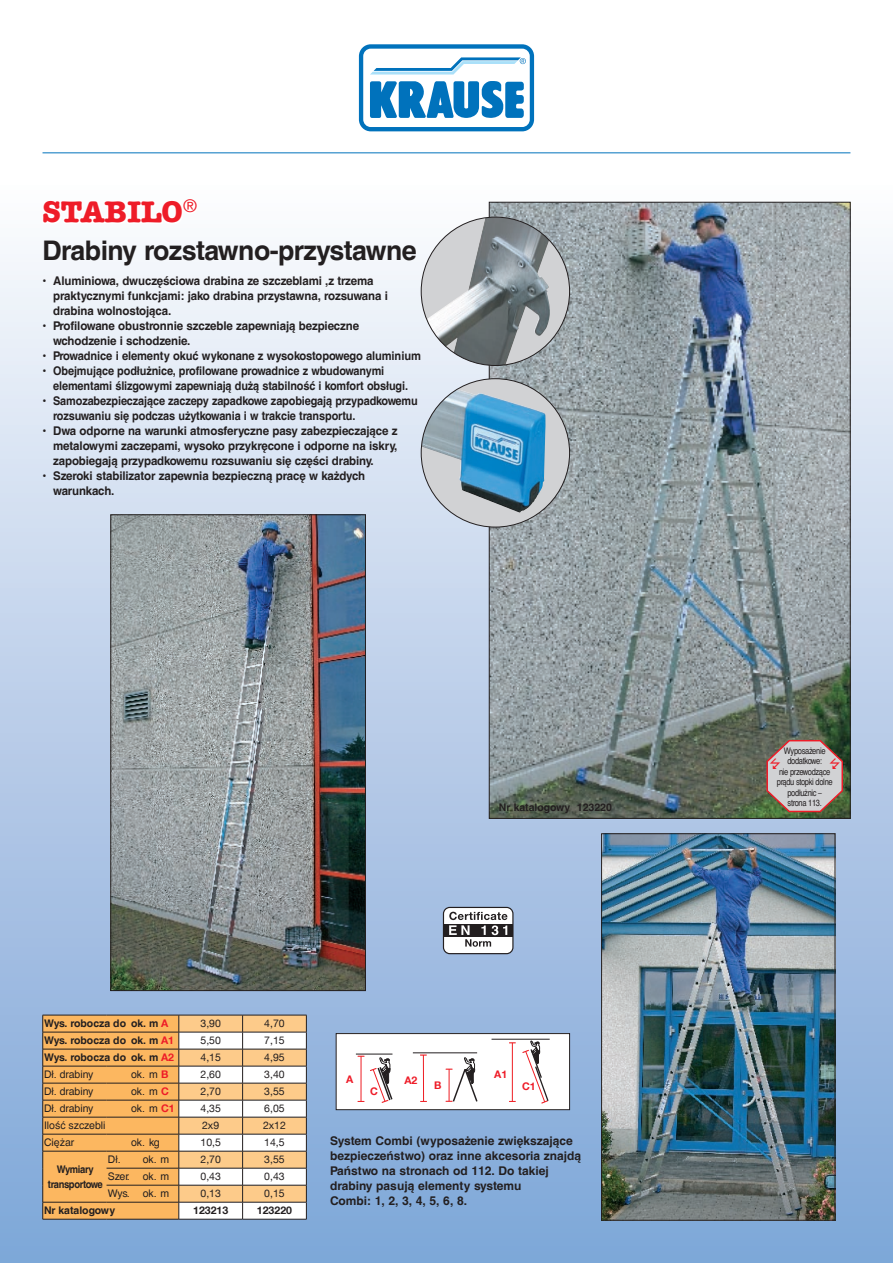
<style>
.page{position:relative;width:893px;height:1263px;background:#fff}
.page>*{position:absolute;margin:0;border:0;box-sizing:border-box;transform-origin:0 0}
.t1{font:700 30px "American Typewriter LT";color:#ee1c28}
.t2{font:700 27px "Helvetica CE";letter-spacing:-.02em;color:#231f20}
.t3{font:700 12px/15px "Helvetica CE";letter-spacing:-.01em;color:#231f20;scale:.96 1}
.t4{font:700 12px/15px "Helvetica CE";letter-spacing:-.01em;color:#231f20}
.t5{font:10.5px "Helvetica CE";color:#231f20}
.t6{font:10.5px "Helvetica Neue LT";color:#231f20}
.t7{font:700 10.5px "Helvetica CE";color:#231f20}
.t8{font:700 10.5px/15px "Helvetica CE";letter-spacing:-.04em;color:#231f20;text-align:center;scale:.9 1}
.t9{font:700 10.5px "Helvetica Neue LT";color:#231f20}
.t10{font:700 10.5px "Helvetica Neue LT";color:#ee1c28}
.t11{font:9px/10.5px "Helvetica CE";letter-spacing:-.04em;color:#231f20;text-align:center;scale:.83 1}
.s1{font-family:"Helvetica Neue LT";color:#ee1c28}
.s2{font-family:"Helvetica Neue LT";font-weight:700;color:#ee1c28}
</style>
<div class="page">
<div style="left:0;top:185px;width:893px;height:1078px;background:linear-gradient(to bottom,#f8f8fa,#7ba3d6)"></div>
<hr style="left:43px;top:153px;width:807px;height:1px;background:#0072bc">
<svg style="left:357px;top:43px;width:179px;height:90px"></svg>
<svg style="left:359px;top:44px;width:175px;height:87px"></svg>
<div style="left:443px;top:907px;width:70px;height:47px;background:#fff;border-radius:6px"></div>
<div style="left:443px;top:907px;width:70px;height:47px;border:1px solid #231f20;border-radius:6px"></div>
<div style="left:443px;top:924px;width:70px;height:12px;background:#231f20"></div>
<svg style="left:449px;top:912px;width:58px;height:35px"></svg>
<div style="left:336px;top:1033px;width:234px;height:77px;background:#fff"></div>
<svg style="left:446px;top:1057px;width:32px;height:45px"></svg>
<hr style="left:423px;top:1055px;width:1px;height:46px;background:#ee1d23">
<hr style="left:356px;top:1054px;width:36px;height:1px;background:#231f20">
<svg style="left:358px;top:1056px;width:35px;height:47px"></svg>
<hr style="left:413px;top:1052px;width:64px;height:1px;background:#231f20">
<hr style="left:492px;top:1039px;width:58px;height:1px;background:#231f20">
<svg style="left:509px;top:1041px;width:40px;height:63px"></svg>
<div style="left:336px;top:1033px;width:234px;height:77px;border:1px solid #231f20"></div>
<svg style="left:39px;top:185px;width:162px;height:70px"></svg>
<img style="left:603px;top:835px;width:230px;height:383px">
<div style="left:601px;top:833px;width:234px;height:387px;border:1px solid #231f20"></div>
<img style="left:113px;top:516px;width:251px;height:473px">
<div style="left:111px;top:514px;width:255px;height:477px;border:1px solid #231f20"></div>
<img style="left:491px;top:204px;width:357px;height:613px">
<div style="left:421px;top:379px;width:149px;height:148px;background:#d1d2d4;border-radius:50%"></div>
<img style="left:421px;top:379px;width:125px;height:133px">
<div style="left:421px;top:217px;width:149px;height:148px;background:#d1d2d4;border-radius:50%"></div>
<img style="left:421px;top:217px;width:137px;height:148px">
<hr style="left:43px;top:1219px;width:64px;height:1px;background:#231f20">
<hr style="left:107px;top:1219px;width:72px;height:1px;background:#231f20">
<hr style="left:179px;top:1219px;width:64px;height:1px;background:#231f20">
<hr style="left:243px;top:1219px;width:64px;height:1px;background:#231f20">
<svg style="left:42px;top:1015px;width:265px;height:204px"></svg>
<svg style="left:766px;top:738px;width:78px;height:75px;background:#b5aea9"></svg>
<h1 class="t1" style="left:43px;top:194px;width:156px">STABILO<sup>®</sup></h1>
<h2 class="t2" style="left:43px;top:234px;width:376px">Drabiny rozstawno-przystawne</h2>
<p class="t3" style="left:53px;top:273px;width:350px;text-indent:-11px">• Aluminiowa, dwuczęściowa drabina ze szczeblami ,z trzema praktycznymi funkcjami: jako drabina przystawna, rozsuwana i drabina wolnostojąca.</p>
<p class="t3" style="left:53px;top:318px;width:320px;text-indent:-11px">• Profilowane obustronnie szczeble zapewniają bezpieczne wchodzenie i schodzenie.</p>
<p class="t3" style="left:43px;top:348px;width:396px">• Prowadnice i elementy okuć wykonane z wysokostopowego aluminium</p>
<p class="t3" style="left:53px;top:363px;width:371px;text-indent:-11px">• Obejmujące podłużnice, profilowane prowadnice z wbudowanymi elementami ślizgowymi zapewniają dużą stabilność i komfort obsługi.</p>
<p class="t3" style="left:53px;top:393px;width:381px;text-indent:-11px">• Samozabezpieczające zaczepy zapadkowe zapobiegają przypadkowemu rozsuwaniu się podczas użytkowania i w trakcie transportu.</p>
<p class="t3" style="left:53px;top:423px;width:360px;text-align:justify;text-indent:-11px">• Dwa odporne na warunki atmosferyczne pasy zabezpieczające z metalowymi zaczepami, wysoko przykręcone i odporne na iskry, zapobiegają przypadkowemu rozsuwaniu się części drabiny.</p>
<p class="t3" style="left:53px;top:468px;width:327px;text-indent:-11px">• Szeroki stabilizator zapewnia bezpieczną pracę w każdych warunkach.</p>
<p class="t7" style="left:499px;top:801px;width:114px">Nr katalogowy 123220</p>
<p class="t7" style="left:44px;top:1017px;width:126px">Wys. robocza do ok. m <span class="s1">A</span></p>
<p class="t6" style="left:200px;top:1017px;width:22px">3,90</p>
<p class="t6" style="left:264px;top:1017px;width:22px">4,70</p>
<p class="t7" style="left:44px;top:1034px;width:132px">Wys. robocza do ok. m <span class="s1">A1</span></p>
<p class="t6" style="left:200px;top:1034px;width:22px">5,50</p>
<p class="t6" style="left:264px;top:1034px;width:22px">7,15</p>
<p class="t7" style="left:44px;top:1051px;width:132px">Wys. robocza do ok. m <span class="s1">A2</span></p>
<p class="t6" style="left:200px;top:1051px;width:22px">4,15</p>
<p class="t6" style="left:264px;top:1051px;width:22px">4,95</p>
<p class="t5" style="left:44px;top:1068px;width:51px">Dł. drabiny</p>
<p class="t5" style="left:131px;top:1068px;width:39px">ok. m <span class="s2">B</span></p>
<p class="t6" style="left:200px;top:1068px;width:22px">2,60</p>
<p class="t6" style="left:264px;top:1068px;width:22px">3,40</p>
<p class="t5" style="left:44px;top:1085px;width:51px">Dł. drabiny</p>
<p class="t5" style="left:131px;top:1085px;width:39px">ok. m <span class="s2">C</span></p>
<p class="t6" style="left:200px;top:1085px;width:22px">2,70</p>
<p class="t6" style="left:264px;top:1085px;width:22px">3,55</p>
<p class="t5" style="left:44px;top:1102px;width:51px">Dł. drabiny</p>
<p class="t5" style="left:131px;top:1102px;width:45px">ok. m <span class="s2">C1</span></p>
<p class="t6" style="left:200px;top:1102px;width:22px">4,35</p>
<p class="t6" style="left:264px;top:1102px;width:22px">6,05</p>
<p class="t5" style="left:44px;top:1119px;width:63px">Ilość szczebli</p>
<p class="t6" style="left:202px;top:1119px;width:19px">2x9</p>
<p class="t6" style="left:263px;top:1119px;width:24px">2x12</p>
<p class="t5" style="left:44px;top:1136px;width:32px">Ciężar</p>
<p class="t5" style="left:131px;top:1136px;width:30px">ok. kg</p>
<p class="t6" style="left:200px;top:1136px;width:22px">10,5</p>
<p class="t6" style="left:264px;top:1136px;width:22px">14,5</p>
<p class="t8" style="left:48px;top:1162px;width:62px">Wymiary transportowe</p>
<p class="t5" style="left:108px;top:1153px;width:63px">Dł. ok. m</p>
<p class="t6" style="left:200px;top:1153px;width:22px">2,70</p>
<p class="t6" style="left:264px;top:1153px;width:22px">3,55</p>
<p class="t5" style="left:108px;top:1171px;width:63px">Szer. ok. m</p>
<p class="t6" style="left:200px;top:1170px;width:22px">0,43</p>
<p class="t6" style="left:264px;top:1170px;width:22px">0,43</p>
<p class="t5" style="left:108px;top:1188px;width:63px">Wys. ok. m</p>
<p class="t6" style="left:200px;top:1187px;width:22px">0,13</p>
<p class="t6" style="left:264px;top:1187px;width:22px">0,15</p>
<p class="t7" style="left:44px;top:1204px;width:73px">Nr katalogowy</p>
<p class="t9" style="left:193px;top:1204px;width:37px">123213</p>
<p class="t9" style="left:257px;top:1204px;width:37px">123220</p>
<p class="t10" style="left:346px;top:1072px;width:9px">A</p>
<p class="t10" style="left:370px;top:1084px;width:9px">C</p>
<p class="t10" style="left:404px;top:1074px;width:15px">A2</p>
<p class="t10" style="left:434px;top:1079px;width:9px">B</p>
<p class="t10" style="left:494px;top:1067px;width:15px">A1</p>
<p class="t10" style="left:522px;top:1080px;width:15px">C1</p>
<p class="t4" style="left:330px;top:1133px;width:253px">System Combi (wyposażenie zwiększające bezpieczeństwo) oraz inne akcesoria znajdą Państwo na stronach od 112. Do takiej drabiny pasują elementy systemu<br>Combi: 1, 2, 3, 4, 5, 6, 8.</p>
<p class="t11" style="left:777px;top:745px;width:69px">Wyposażenie dodatkowe:<br>nie przewodzące prądu stopki dolne podłużnic –<br>strona 113.</p>
</div>
